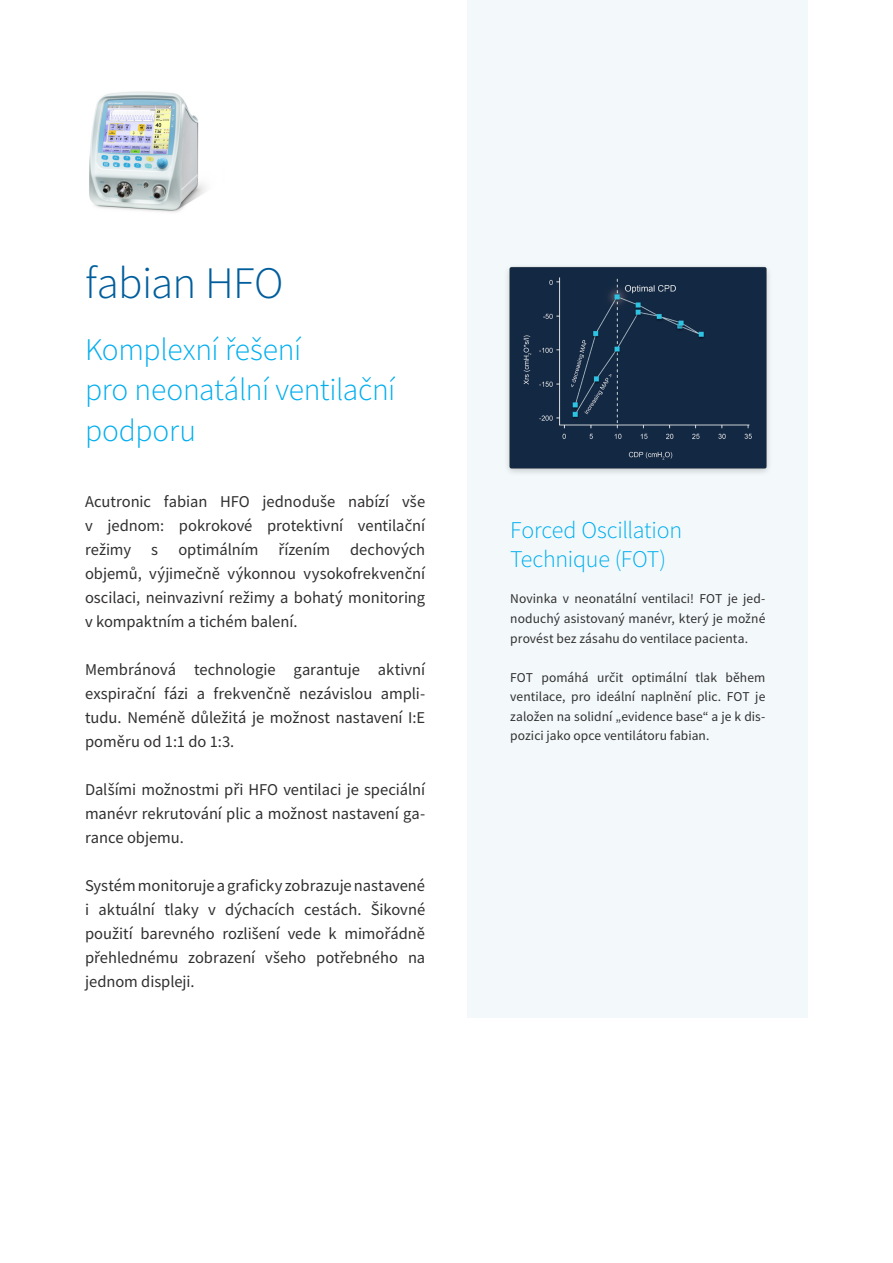
<style>
.page{position:relative;width:893px;height:1263px;background:#fff}
.page>*{position:absolute;margin:0;border:0;box-sizing:border-box;transform-origin:0 0}
.t1{font:300 45px "Source Sans Pro";letter-spacing:-.015em;color:#005d9c}
.t2{font:300 31.5px/40.5px "Source Sans Pro";letter-spacing:-.01em;color:#00aeef}
.t3{font:300 24px "Source Sans Pro";letter-spacing:-.01em;color:#00aeef}
.t4{font:16.5px/24px "Source Sans Pro";color:#312f30;text-align:justify}
.t5{font:13.5px/19.5px "Source Sans Pro";letter-spacing:.005em;color:#312f30;text-align:justify}
</style>
<div class="page">
<div style="left:468px;top:0;width:340px;height:1017px;background:#f3f9fb"></div>
<img style="left:89px;top:91px;width:117px;height:121px">
<img style="left:507px;top:266px;width:262px;height:207px">
<p class="t1" style="left:85px;top:256px;width:200px">fabian HFO</p>
<p class="t2" style="left:85px;top:329px;width:218px">Komplexní řešení</p>
<p class="t2" style="left:85px;top:369px;width:312px">pro neonatální ventilační podporu</p>
<p class="t4" style="left:85px;top:489px;width:342px">Acutronic fabian HFO jednoduše nabízí vše v jednom: pokrokové protektivní ventilační režimy s optimálním řízením dechových objemů, výjimečně výkonnou vysokofrekvenční oscilaci, neinvazivní režimy a bohatý monitoring v kompaktním a tichém balení.</p>
<p class="t4" style="left:85px;top:657px;width:342px">Membránová technologie garantuje aktivní exspirační fázi a frekvenčně nezávislou ampli&shy;tudu. Neméně důležitá je možnost nastavení I:E poměru od 1:1 do 1:3.</p>
<p class="t4" style="left:85px;top:777px;width:342px">Dalšími možnostmi při HFO ventilaci je speciální manévr rekrutování plic a možnost nastavení ga&shy;rance objemu.</p>
<p class="t4" style="left:85px;top:873px;width:342px">Systém monitoruje a graficky zobrazuje nastavené i aktuální tlaky v dýchacích cestách. Šikovné použití barevného rozlišení vede k mimořádně přehlednému zobrazení všeho potřebného na jednom displeji.</p>
<p class="t3" style="left:510px;top:515px;width:173px">Forced Oscillation</p>
<p class="t3" style="left:510px;top:544px;width:157px">Technique (FOT)</p>
<p class="t5" style="left:510px;top:589px;width:257px">Novinka v neonatální ventilaci! FOT je jed&shy;noduchý asistovaný manévr, který je možné provést bez zásahu do ventilace pacienta.</p>
<p class="t5" style="left:510px;top:667px;width:257px">FOT pomáhá určit optimální tlak během ventilace, pro ideální naplnění plic. FOT je založen na solidní „evidence base“ a je k dis&shy;pozici jako opce ventilátoru fabian.</p>
</div>
